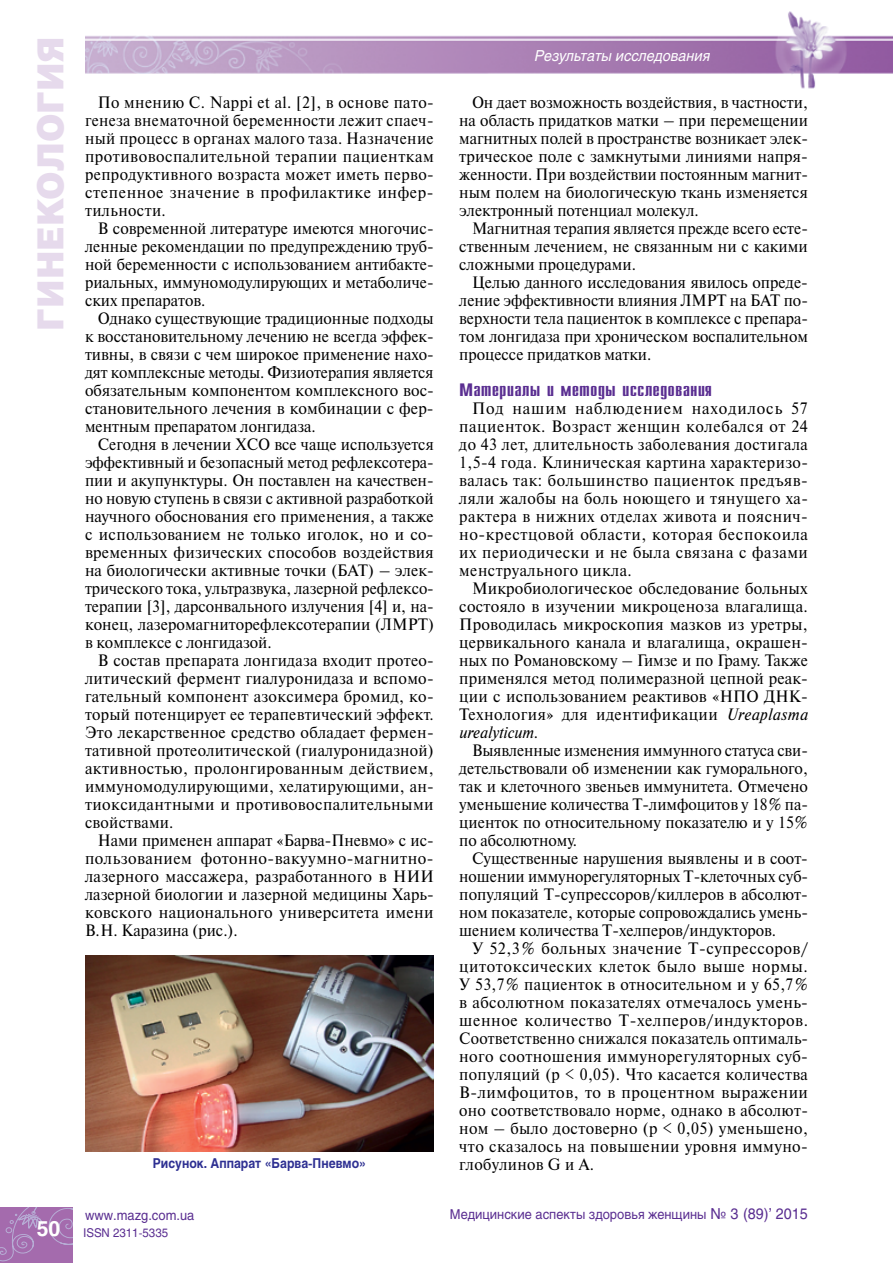
<style>
.page{position:relative;width:893px;height:1263px;background:#fff}
.page>*{position:absolute;margin:0;border:0;box-sizing:border-box;transform-origin:0 0}
.t1{font:900 36px "Helios";color:#e6daec;scale:.95 1}
.t2{font:18px "Compact C";color:#5a2e91;scale:1.5 1}
.t3{font:16.5px/18px "Newton C";letter-spacing:.025em;color:#000;text-align:justify;scale:.95 1}
.t4{font:16.5px/18px "Newton C";letter-spacing:.025em;color:#000;text-align:justify}
.t5{font:16.5px/18px "Newton C";letter-spacing:.025em;color:#000;text-align:justify;scale:.94 1}
.t6{font:16.5px/18px "Newton C";letter-spacing:.025em;color:#000;text-align:justify;scale:.96 1}
.t7{font:italic 15px "Helios";color:#fff;scale:.95 1}
.t8{font:13.5px "Helios";color:#5a2e91;scale:.95 1}
.t9{font:700 13.5px "Helios";color:#2e3092;scale:.9 1}
.t10{font:12px "Helios";color:#5a2e91;scale:.95 1}
.s1{font-weight:700;font-size:21px;color:#fff}
.s2{font-style:italic}
.s3{font-size:15px}
</style>
<div class="page">
<img style="left:85px;top:11px;width:808px;height:78px">
<svg style="left:0;top:1208px;width:72px;height:54px;background:#a673b2"></svg>
<img style="left:85px;top:956px;width:349px;height:195px">
<h1 class="t1" style="left:28px;top:331px;width:312px;rotate:-90deg">гинекология</h1>
<p class="t3" style="left:85px;top:93px;width:369px;text-indent:13px">По мнению C. Nappi et al. [2], в основе пато&shy;генеза внематочной беременности лежит спаеч&shy;ный процесс в органах малого таза. Назначение противовоспалительной терапии пациенткам репродуктивного возраста может иметь перво&shy;степенное значение в профилактике инфер&shy;тильности.</p>
<p class="t3" style="left:85px;top:219px;width:369px;text-indent:13px">В современной литературе имеются многочис&shy;ленные рекомендации по предупреждению труб&shy;ной беременности с использованием антибакте&shy;риальных, иммуномодулирующих и метаболиче&shy;ских препаратов.</p>
<p class="t3" style="left:85px;top:309px;width:369px;text-indent:13px">Однако существующие традиционные подходы к восстановительному лечению не всегда эффек&shy;тивны, в связи с чем широкое применение нахо&shy;дят комплексные методы. Физиотерапия является обязательным компонентом комплексного вос&shy;становительного лечения в комбинации с фер&shy;ментным препаратом лонгидаза.</p>
<p class="t3" style="left:85px;top:435px;width:369px;text-indent:13px">Сегодня в лечении ХСО все чаще используется эффективный и безопасный метод рефлексотера&shy;пии и акупунктуры. Он поставлен на качествен&shy;но новую ступень в связи с активной разработкой научного обоснования его применения, а также с использованием не только иголок, но и со&shy;временных физических способов воздействия на биологически активные точки (БАТ) – элек&shy;трического тока, ультразвука, лазерной рефлексо&shy;терапии [3], дарсонвального излучения [4] и, на&shy;конец, лазеромагниторефлексотерапии (ЛМРТ) в комплексе с лонгидазой.</p>
<p class="t3" style="left:85px;top:651px;width:369px;text-indent:13px">В состав препарата лонгидаза входит протео&shy;литический фермент гиалуронидаза и вспомо&shy;гательный компонент азоксимера бромид, ко&shy;торый потенцирует ее терапевтический эффект.<br>Это лекарственное средство обладает фермен&shy;тативной протеолитической (гиалуронидазной) активностью, пролонгированным действием, иммуномодулирующими, хелатирующими, ан&shy;тиоксидантными и противовоспалительными свойствами.</p>
<p class="t3" style="left:85px;top:831px;width:369px;text-indent:13px">Нами применен аппарат «Барва-Пневмо» с ис&shy;пользованием фотонно-вакуумно-магнитно&shy;лазерного массажера, разработанного в НИИ лазерной биологии и лазерной медицины Харь&shy;ковского национального университета имени В.Н. Каразина (рис.).</p>
<p class="t9" style="left:153px;top:1155px;width:239px">Рисунок. Аппарат «Барва-Пневмо»</p>
<p class="t8" style="left:85px;top:1207px;width:117px">www.mazg.com.ua</p>
<p class="t10" style="left:37px;top:1225px;width:140px"><span class="s1">50</span> ISSN 2311-5335</p>
<p class="t7" style="left:535px;top:46px;width:186px">Результаты исследования</p>
<p class="t3" style="left:459px;top:93px;width:369px;text-indent:13px">Он дает возможность воздействия, в частности, на область придатков матки – при перемещении магнитных полей в пространстве возникает элек&shy;трическое поле с замкнутыми линиями напря&shy;женности. При воздействии постоянным магнит&shy;ным полем на биологическую ткань изменяется электронный потенциал молекул.</p>
<p class="t3" style="left:459px;top:219px;width:369px;text-indent:13px">Магнитная терапия является прежде всего есте&shy;ственным лечением, не связанным ни с какими сложными процедурами.</p>
<p class="t6" style="left:459px;top:273px;width:365px;text-indent:13px">Целью данного исследования явилось опреде&shy;ление эффективности влияния ЛМРТ на БАТ по&shy;верхности тела пациенток в комплексе с препара&shy;том лонгидаза при хроническом воспалительном процессе придатков матки.</p>
<p class="t2" style="left:459px;top:381px;width:170px">Материалы и методы исследования</p>
<p class="t4" style="left:459px;top:399px;width:350px;text-align:left;text-indent:13px">Под нашим наблюдением находилось 57 пациенток. Возраст женщин колебался от 24 до 43 лет, длительность заболевания достигала 1,5‑4 года. Клиническая картина характеризо&shy;валась так: большинство пациенток предъяв&shy;ляли жалобы на боль ноющего и тянущего ха&shy;рактера в нижних отделах живота и пояснич&shy;но-крестцовой области, которая беспокоила их периодически и не была связана с фазами менструального цикла.</p>
<p class="t4" style="left:459px;top:579px;width:350px;text-indent:13px">Микробиологическое обследование больных состояло в изучении микроценоза влагалища.<br>Проводилась микроскопия мазков из уретры, цервикального канала и влагалища, окрашен&shy;ных по Романовскому – Гимзе и по Граму. Также применялся метод полимеразной цепной реак&shy;ции с использованием реактивов «НПО ДНК-Технология» для идентификации <span class="s2">Ureaplasma urealyticum</span>.</p>
<p class="t5" style="left:459px;top:741px;width:373px;text-indent:13px">Выявленные изменения иммунного статуса сви&shy;детельствовали об изменении как гуморального, так и клеточного звеньев иммунитета. Отмечено уменьшение количества Т-лимфоцитов у 18% па&shy;циенток по относительному показателю и у 15% по абсолютному.</p>
<p class="t3" style="left:459px;top:849px;width:369px;text-indent:13px">Существенные нарушения выявлены и в соот&shy;ношении иммунорегуляторных Т-клеточных суб&shy;популяций Т-супрессоров/киллеров в абсолют&shy;ном показателе, которые сопровождались умень&shy;шением количества Т-хелперов/индукторов.</p>
<p class="t4" style="left:459px;top:939px;width:350px;text-indent:13px">У 52,3% больных значение Т-супрессоров/ цитотоксических клеток было выше нормы.<br>У 53,7% пациенток в относительном и у 65,7% в абсолютном показателях отмечалось умень&shy;шенное количество Т-хелперов/индукторов.<br>Соответственно снижался показатель оптималь&shy;ного соотношения иммунорегуляторных суб&shy;популяций (р &lt; 0,05). Что касается количества В-лимфоцитов, то в процентном выражении оно соответствовало норме, однако в абсолют&shy;ном – было достоверно (р &lt; 0,05) уменьшено, что сказалось на повышении уровня иммуно&shy;глобулинов G и A.</p>
<p class="t8" style="left:450px;top:1206px;width:378px">Медицинские аспекты здоровья женщины <span class="s3">№ 3 (89)’ 2015</span></p>
</div>
